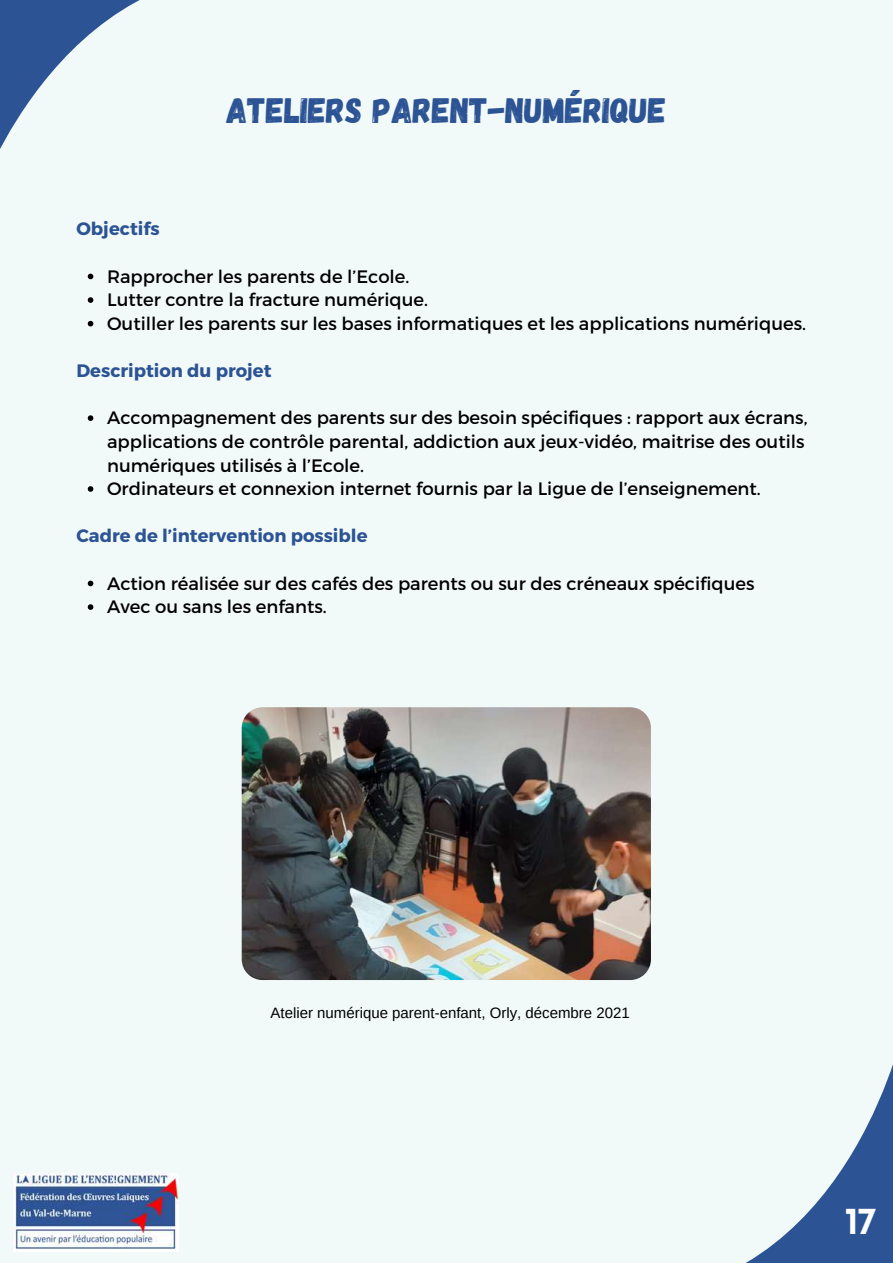
<style>
.page{position:relative;width:893px;height:1264px;background:#fff}
.page>*{position:absolute;margin:0;border:0;box-sizing:border-box;transform-origin:0 0}
.t1{font:35.25px "Gagalin";color:#2c5394}
.t2{font:900 35.25px "Lovelo";color:#fff}
.t3{font:18px/23.5px "Montserrat";color:#000}
.t4{font:700 18px "Montserrat";color:#2c5394}
.t5{font:15px "Arimo";color:#000}
</style>
<div class="page">
<div style="left:0;top:0;width:892px;height:1262px;background:#f2faf9"></div>
<img style="left:242px;top:707px;width:409px;height:273px;border-radius:21px">
<svg style="left:88px;top:274px;width:5px;height:5px"></svg>
<svg style="left:88px;top:297px;width:5px;height:6px"></svg>
<svg style="left:88px;top:321px;width:5px;height:5px"></svg>
<svg style="left:88px;top:415px;width:5px;height:6px"></svg>
<svg style="left:88px;top:486px;width:5px;height:6px"></svg>
<svg style="left:88px;top:580px;width:5px;height:6px"></svg>
<svg style="left:88px;top:604px;width:5px;height:6px"></svg>
<svg style="left:747px;top:1067px;width:145px;height:195px"></svg>
<svg style="left:0;top:0;width:140px;height:149px"></svg>
<img style="left:12px;top:1173px;width:167px;height:78px">
<p class="t4" style="left:76px;top:217px;width:85px">Objectifs</p>
<h1 class="t1" style="left:226px;top:87px;width:441px">ATELIERS PARENT-NUMÉRIQUE</h1>
<p class="t3" style="left:107px;top:263px;width:700px">Rapprocher les parents de l’Ecole.<br>Lutter contre la fracture numérique.<br>Outiller les parents sur les bases informatiques et les applications numériques.</p>
<p class="t4" style="left:76px;top:359px;width:196px">Description du projet</p>
<p class="t3" style="left:107px;top:405px;width:702px">Accompagnement des parents sur des besoin spécifiques : rapport aux écrans, applications de contrôle parental, addiction aux jeux-vidéo, maitrise des outils numériques utilisés à l’Ecole.<br>Ordinateurs et connexion internet fournis par la Ligue de l’enseignement.</p>
<p class="t4" style="left:76px;top:524px;width:292px">Cadre de l’intervention possible</p>
<p class="t3" style="left:107px;top:570px;width:649px">Action réalisée sur des cafés des parents ou sur des créneaux spécifiques<br>Avec ou sans les enfants.</p>
<p class="t5" style="left:270px;top:1004px;width:360px">Atelier numérique parent-enfant, Orly, décembre 2021</p>
<h1 class="t2" style="left:845px;top:1207px;width:32px">17</h1>
</div>
